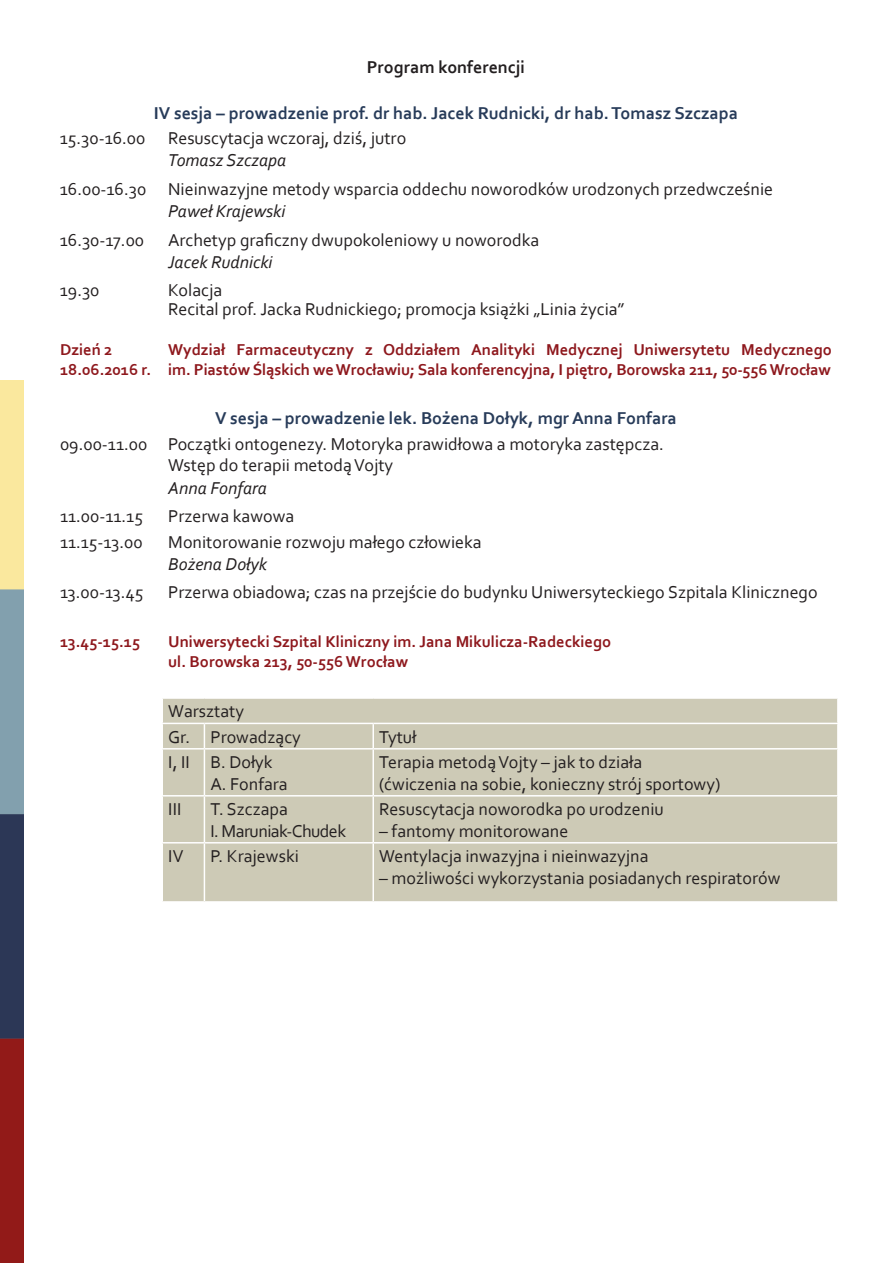
<style>
.page{position:relative;width:893px;height:1263px;background:#fff}
.page>*{position:absolute;margin:0;border:0;box-sizing:border-box;transform-origin:0 0}
.t1{font:18px "Corbel";color:#231f20}
.t2{font:700 18px "Corbel";color:#273b59}
.t3{font:italic 18px "Corbel";color:#231f20}
.t4{font:700 18px "Corbel";color:#231f20}
.t5{font:18px "Corbel";letter-spacing:-.03em;color:#231f20}
.t6{font:700 16.5px/19.8px "Corbel";color:#8e181d}
</style>
<div class="page">
<div style="left:163px;top:699px;width:674px;height:202px;background:#cdcab6"></div>
<hr style="left:161px;top:723px;width:43px;height:1px;background:#fff">
<hr style="left:204px;top:723px;width:169px;height:1px;background:#fff">
<svg style="left:204px;top:724px;width:1px;height:24px"></svg>
<hr style="left:373px;top:723px;width:466px;height:1px;background:#fff">
<hr style="left:372px;top:724px;width:2px;height:24px;background:#fff">
<hr style="left:161px;top:748px;width:43px;height:1px;background:#fff">
<hr style="left:204px;top:748px;width:169px;height:1px;background:#fff">
<hr style="left:204px;top:749px;width:1px;height:46px;background:#fff">
<hr style="left:373px;top:748px;width:466px;height:1px;background:#fff">
<hr style="left:372px;top:749px;width:2px;height:46px;background:#fff">
<hr style="left:161px;top:795px;width:43px;height:1px;background:#fff">
<hr style="left:204px;top:795px;width:169px;height:1px;background:#fff">
<hr style="left:204px;top:796px;width:1px;height:46px;background:#fff">
<hr style="left:373px;top:795px;width:466px;height:1px;background:#fff">
<hr style="left:372px;top:796px;width:2px;height:46px;background:#fff">
<hr style="left:161px;top:842px;width:43px;height:1px;background:#fff">
<hr style="left:204px;top:842px;width:169px;height:1px;background:#fff">
<hr style="left:204px;top:843px;width:1px;height:58px;background:#fff">
<hr style="left:373px;top:842px;width:466px;height:1px;background:#fff">
<hr style="left:372px;top:843px;width:2px;height:58px;background:#fff">
<img style="left:0;top:380px;width:24px;height:883px">
<p class="t4" style="left:367px;top:56px;width:160px">Program konferencji</p>
<p class="t2" style="left:154px;top:101px;width:586px">IV sesja – prowadzenie prof. dr hab. Jacek Rudnicki, dr hab. Tomasz Szczapa</p>
<p class="t1" style="left:60px;top:127px;width:87px">15.30-16.00</p>
<p class="t1" style="left:168px;top:127px;width:240px">Resuscytacja wczoraj, dziś, jutro</p>
<p class="t3" style="left:168px;top:149px;width:120px">Tomasz Szczapa</p>
<p class="t1" style="left:60px;top:178px;width:88px">16.00-16.30</p>
<p class="t1" style="left:168px;top:178px;width:607px">Nieinwazyjne metody wsparcia oddechu noworodków urodzonych przedwcześnie</p>
<p class="t3" style="left:168px;top:200px;width:119px">Paweł Krajewski</p>
<p class="t1" style="left:60px;top:228px;width:86px">16.30-17.00</p>
<p class="t1" style="left:168px;top:228px;width:373px">Archetyp graficzny dwupokoleniowy u noworodka</p>
<p class="t3" style="left:168px;top:251px;width:106px">Jacek Rudnicki</p>
<p class="t1" style="left:60px;top:279px;width:41px">19.30</p>
<p class="t1" style="left:168px;top:279px;width:56px">Kolacja</p>
<p class="t1" style="left:168px;top:298px;width:458px">Recital prof. Jacka Rudnickiego; promocja książki „Linia życia”</p>
<p class="t6" style="left:60px;top:339px;width:54px">Dzień 2</p>
<p class="t6" style="left:60px;top:359px;width:93px">18.06.2016 r.</p>
<p class="t6" style="left:168px;top:339px;width:665px">Wydział Farmaceutyczny z Oddziałem Analityki Medycznej Uniwersytetu Medycznego im. Piastów Śląskich we Wrocławiu; Sala konferencyjna, I piętro, Borowska 211, 50-556 Wrocław</p>
<p class="t2" style="left:215px;top:407px;width:463px">V sesja – prowadzenie lek. Bożena Dołyk, mgr Anna Fonfara</p>
<p class="t1" style="left:60px;top:433px;width:89px">09.00-11.00</p>
<p class="t1" style="left:168px;top:433px;width:497px">Początki ontogenezy. Motoryka prawidłowa a motoryka zastępcza.</p>
<p class="t1" style="left:168px;top:454px;width:226px">Wstęp do terapii metodą Vojty</p>
<p class="t3" style="left:168px;top:477px;width:100px">Anna Fonfara</p>
<p class="t1" style="left:60px;top:505px;width:84px">11.00-11.15</p>
<p class="t1" style="left:168px;top:505px;width:128px">Przerwa kawowa</p>
<p class="t1" style="left:60px;top:530px;width:84px">11.15-13.00</p>
<p class="t1" style="left:168px;top:530px;width:315px">Monitorowanie rozwoju małego człowieka</p>
<p class="t3" style="left:168px;top:553px;width:100px">Bożena Dołyk</p>
<p class="t1" style="left:60px;top:581px;width:85px">13.00-13.45</p>
<p class="t1" style="left:168px;top:581px;width:651px">Przerwa obiadowa; czas na przejście do budynku Uniwersyteckiego Szpitala Klinicznego</p>
<p class="t6" style="left:60px;top:631px;width:82px">13.45-15.15</p>
<p class="t6" style="left:168px;top:631px;width:445px">Uniwersytecki Szpital Kliniczny im. Jana Mikulicza-Radeckiego</p>
<p class="t6" style="left:168px;top:651px;width:241px">ul. Borowska 213, 50-556 Wrocław</p>
<p class="t1" style="left:168px;top:700px;width:77px">Warsztaty</p>
<p class="t1" style="left:168px;top:726px;width:23px">Gr.</p>
<p class="t1" style="left:210px;top:726px;width:92px">Prowadzący</p>
<p class="t1" style="left:379px;top:726px;width:39px">Tytuł</p>
<p class="t1" style="left:168px;top:751px;width:23px">I, II</p>
<p class="t1" style="left:210px;top:751px;width:64px">B. Dołyk</p>
<p class="t1" style="left:210px;top:773px;width:79px">A. Fonfara</p>
<p class="t1" style="left:379px;top:751px;width:264px">Terapia metodą Vojty – jak to działa</p>
<p class="t1" style="left:379px;top:773px;width:343px">(ćwiczenia na sobie, konieczny strój sportowy)</p>
<p class="t1" style="left:168px;top:798px;width:15px">III</p>
<p class="t1" style="left:210px;top:798px;width:79px">T. Szczapa</p>
<p class="t5" style="left:210px;top:820px;width:137px">I. Maruniak-Chudek</p>
<p class="t1" style="left:379px;top:798px;width:286px">Resuscytacja noworodka po urodzeniu</p>
<p class="t1" style="left:379px;top:820px;width:191px">– fantomy monitorowane</p>
<p class="t1" style="left:168px;top:845px;width:17px">IV</p>
<p class="t1" style="left:210px;top:845px;width:90px">P. Krajewski</p>
<p class="t1" style="left:379px;top:845px;width:271px">Wentylacja inwazyjna i nieinwazyjna</p>
<p class="t1" style="left:379px;top:867px;width:403px">– możliwości wykorzystania posiadanych respiratorów</p>
</div>
